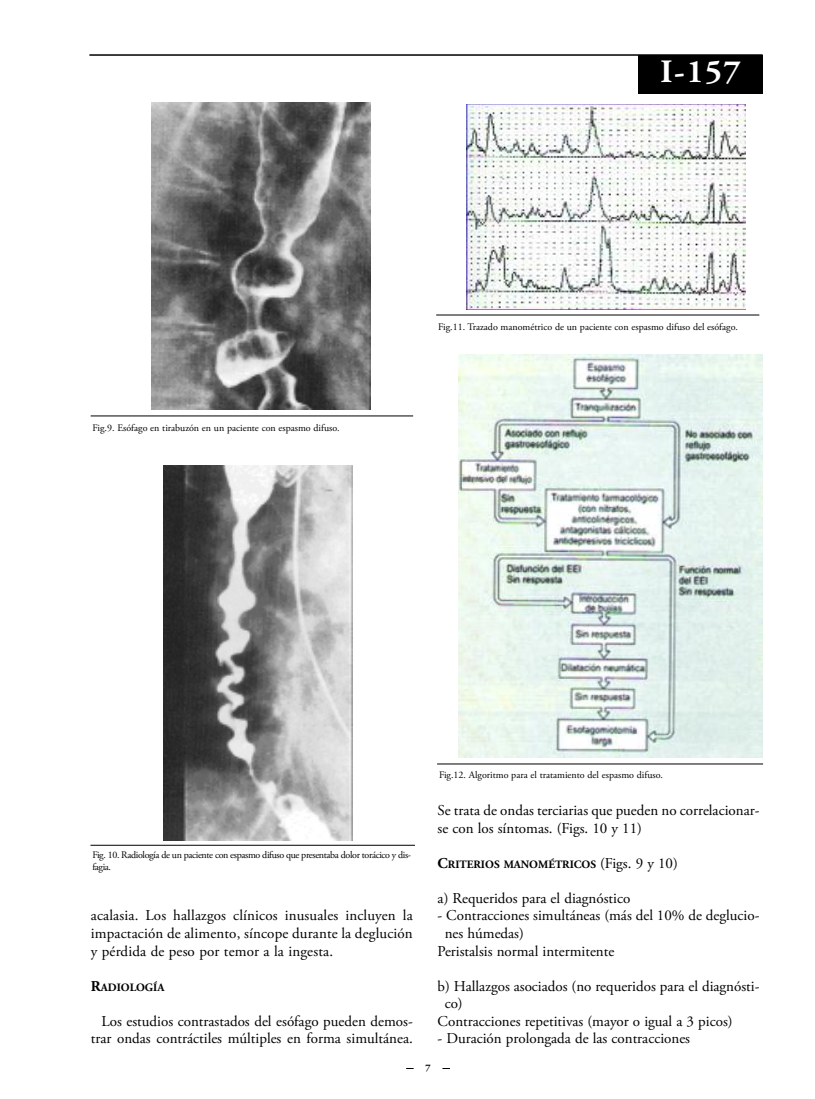
<style>
.page{position:relative;width:815px;height:1099px;background:#fff}
.page>*{position:absolute;margin:0;border:0;box-sizing:border-box;transform-origin:0 0}
.t1{font:700 32.5px "Adobe Garamond Pro";color:#fff}
.t2{font:15px/17.5px "Adobe Garamond Pro";color:#000;text-align:justify}
.t3{font:700 11.25px "Adobe Garamond Pro";color:#000}
.t4{font:10px "Adobe Garamond Pro";color:#000}
.t5{font:10px/12.5px "Adobe Garamond Pro";letter-spacing:-.035em;color:#000}
.t6{font:700 10px "Adobe Garamond Pro";color:#000}
.s1{font-size:15px}
.s2{font-weight:400;font-size:15px}
</style>
<div class="page">
<hr style="left:89px;top:54px;width:674px;height:2px;background:#333">
<div style="left:639px;top:55px;width:124px;height:38px;background:#000"></div>
<img style="left:151px;top:103px;width:219px;height:307px">
<hr style="left:91px;top:415px;width:322px;height:1px;background:#000">
<img style="left:164px;top:465px;width:189px;height:375px">
<hr style="left:90px;top:845px;width:325px;height:1px;background:#000">
<img style="left:466px;top:104px;width:279px;height:205px">
<hr style="left:436px;top:315px;width:323px;height:1px;background:#000">
<img style="left:458px;top:354px;width:305px;height:403px">
<hr style="left:437px;top:763px;width:326px;height:1px;background:#000">
<p class="t4" style="left:93px;top:423px;width:249px">Fig.9. Esófago en tirabuzón en un paciente con espasmo difuso.</p>
<h1 class="t1" style="left:661px;top:59px;width:82px">I-157</h1>
<p class="t4" style="left:438px;top:323px;width:301px">Fig.11. Trazado manométrico de un paciente con espasmo difuso del esófago.</p>
<p class="t5" style="left:92px;top:849px;width:320px">Fig. 10. Radiología de un paciente con espasmo difuso que presentaba dolor torácico y dis&shy;fagia.</p>
<p class="t2" style="left:91px;top:908px;width:323px">acalasia. Los hallazgos clínicos inusuales incluyen la impactación de alimento, síncope durante la deglución y pérdida de peso por temor a la ingesta.</p>
<p class="t3" style="left:91px;top:982px;width:75px"><span class="s1">R</span>ADIOLOGÍA</p>
<p class="t2" style="left:91px;top:1013px;width:323px;text-align:right">Los estudios contrastados del esófago pueden demos&shy;trar ondas contráctiles múltiples en forma simultánea.</p>
<p class="t4" style="left:439px;top:770px;width:225px">Fig.12. Algoritmo para el tratamiento del espasmo difuso.</p>
<p class="t2" style="left:438px;top:803px;width:323px">Se trata de ondas terciarias que pueden no correlacionar&shy;se con los síntomas. (Figs. 10 y 11)</p>
<p class="t3" style="left:438px;top:859px;width:242px"><span class="s1">C</span>RITERIOS MANOMÉTRICOS <span class="s2">(Figs. 9 y 10)</span></p>
<p class="t2" style="left:438px;top:890px;width:194px">a) Requeridos para el diagnóstico</p>
<p class="t2" style="left:438px;top:908px;width:323px">- Contracciones simultáneas (más del 10% de deglucio-</p>
<p class="t2" style="left:445px;top:925px;width:81px">nes húmedas)</p>
<p class="t2" style="left:438px;top:943px;width:178px">Peristalsis normal intermitente</p>
<p class="t2" style="left:438px;top:978px;width:323px">b) Hallazgos asociados (no requeridos para el diagnósti-</p>
<p class="t2" style="left:445px;top:995px;width:20px">co)</p>
<p class="t2" style="left:438px;top:1013px;width:297px">Contracciones repetitivas (mayor o igual a 3 picos)</p>
<p class="t2" style="left:438px;top:1030px;width:254px">- Duración prolongada de las contracciones</p>
<p class="t6" style="left:425px;top:1063px;width:7px">7</p>
</div>
